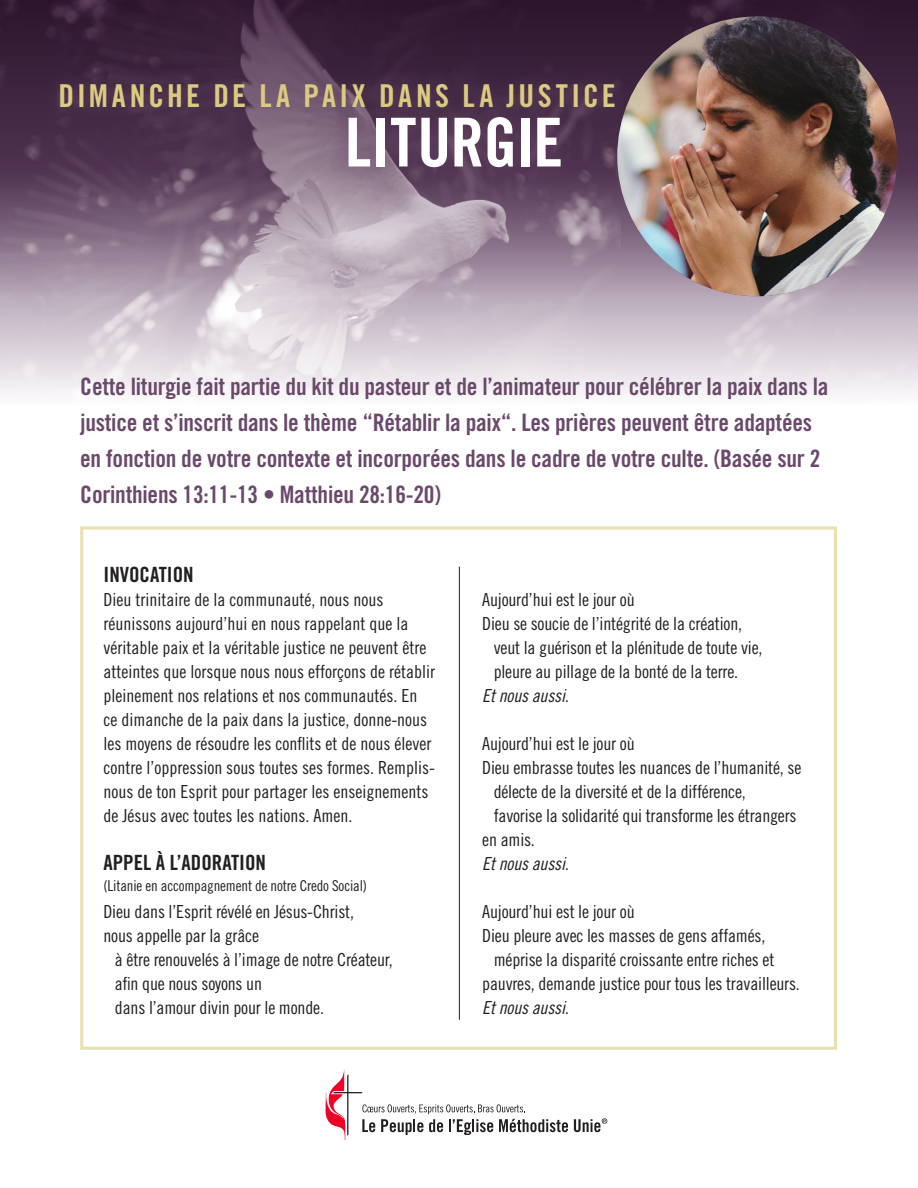
<style>
.page{position:relative;width:918px;height:1188px;background:#fff}
.page>*{position:absolute;margin:0;border:0;box-sizing:border-box;transform-origin:0 0}
.t1{font:67.5px "Trade Gothic LT Std Bd Cn 20";letter-spacing:-.01em;color:#fff}
.t2{font:31.5px "Trade Gothic LT Std Bd Cn 20";letter-spacing:.11em;color:#dbcb81}
._2020_KIT_Intro{font:24px/36px "Trade Gothic LT Std Bd Cn 20";letter-spacing:-.01em;color:#6a496b}
._2020_KIT_Body_Text{font:21px "Trade Gothic LT Std Bd Cn 20";color:#231f20}
._2020_KIT_Body_Text-2{font:18px/24px "Trade Gothic LT Std Cn 18";letter-spacing:-.01em;color:#231f20}
._2020_KIT_Body_Text-3{font:18px "Trade Gothic LT Std Cn 18 Obl";letter-spacing:-.01em;color:#231f20}
._2020_KIT_Body_Text-4{font:15px "Trade Gothic LT Std Cn 18";letter-spacing:-.01em;color:#231f20}
</style>
<div class="page">
<img style="left:0;top:0;width:918px;height:394px">
<div style="left:80px;top:526px;width:757px;height:524px;border:3px solid #e9dfaf"></div>
<img style="left:617px;top:16px;width:280px;height:280px">
<div style="left:42px;top:66px;width:590px;height:59px;background:#6a496b;opacity:.75"></div>
<div style="left:330px;top:100px;width:249px;height:85px;background:#6a496b;opacity:.75"></div>
<hr style="left:459px;top:567px;width:1px;height:453px;background:#231f20">
<svg style="left:574px;top:1118px;width:33px;height:14px"></svg>
<svg style="left:326px;top:1070px;width:242px;height:70px"></svg>
<p class="t2" style="left:58px;top:77px;width:559px">DIMANCHE DE LA PAIX DANS LA JUSTICE</p>
<p class="t1" style="left:345px;top:101px;width:220px">LITURGIE</p>
<p class="_2020_KIT_Intro" style="left:80px;top:369px;width:750px">Cette liturgie fait partie du kit du pasteur et de l’animateur pour célébrer la paix dans la justice et s’inscrit dans le thème “Rétablir la paix“. Les prières peuvent être adaptées en fonction de votre contexte et incorporées dans le cadre de votre culte. (Basée sur 2<br>Corinthiens 13:11-13 • Matthieu 28:16-20)</p>
<p class="_2020_KIT_Body_Text" style="left:104px;top:562px;width:92px">INVOCATION</p>
<p class="_2020_KIT_Body_Text-2" style="left:104px;top:587px;width:333px">Dieu trinitaire de la communauté, nous nous réunissons aujourd’hui en nous rappelant que la véritable paix et la véritable justice ne peuvent être atteintes que lorsque nous nous efforçons de rétablir pleinement nos relations et nos communautés. En ce dimanche de la paix dans la justice, donne-nous les moyens de résoudre les conflits et de nous élever contre l’oppression sous toutes ses formes. Remplis&shy;nous de ton Esprit pour partager les enseignements de Jésus avec toutes les nations. Amen.</p>
<p class="_2020_KIT_Body_Text" style="left:104px;top:850px;width:164px">APPEL À L’ADORATION</p>
<p class="_2020_KIT_Body_Text-4" style="left:104px;top:877px;width:265px">(Litanie en accompagnement de notre Credo Social)</p>
<p class="_2020_KIT_Body_Text-2" style="left:104px;top:899px;width:252px">Dieu dans l’Esprit révélé en Jésus-Christ,</p>
<p class="_2020_KIT_Body_Text-2" style="left:104px;top:923px;width:157px">nous appelle par la grâce</p>
<p class="_2020_KIT_Body_Text-2" style="left:115px;top:947px;width:279px">à être renouvelés à l’image de notre Créateur,</p>
<p class="_2020_KIT_Body_Text-2" style="left:115px;top:971px;width:149px">afin que nous soyons un</p>
<p class="_2020_KIT_Body_Text-2" style="left:115px;top:995px;width:211px">dans l’amour divin pour le monde.</p>
<p class="_2020_KIT_Body_Text-2" style="left:482px;top:587px;width:154px">Aujourd’hui est le jour où</p>
<p class="_2020_KIT_Body_Text-2" style="left:482px;top:611px;width:261px">Dieu se soucie de l’intégrité de la création,</p>
<p class="_2020_KIT_Body_Text-2" style="left:494px;top:635px;width:270px">veut la guérison et la plénitude de toute vie,</p>
<p class="_2020_KIT_Body_Text-2" style="left:494px;top:659px;width:246px">pleure au pillage de la bonté de la terre.</p>
<p class="_2020_KIT_Body_Text-3" style="left:482px;top:685px;width:88px">Et nous aussi.</p>
<p class="_2020_KIT_Body_Text-2" style="left:482px;top:731px;width:154px">Aujourd’hui est le jour où</p>
<p class="_2020_KIT_Body_Text-2" style="left:482px;top:755px;width:321px">Dieu embrasse toutes les nuances de l’humanité, se</p>
<p class="_2020_KIT_Body_Text-2" style="left:494px;top:779px;width:254px">délecte de la diversité et de la différence,</p>
<p class="_2020_KIT_Body_Text-2" style="left:482px;top:803px;width:316px;text-indent:11px">favorise la solidarité qui transforme les étrangers en amis.</p>
<p class="_2020_KIT_Body_Text-3" style="left:482px;top:853px;width:88px">Et nous aussi.</p>
<p class="_2020_KIT_Body_Text-2" style="left:482px;top:899px;width:154px">Aujourd’hui est le jour où</p>
<p class="_2020_KIT_Body_Text-2" style="left:482px;top:923px;width:285px">Dieu pleure avec les masses de gens affamés,</p>
<p class="_2020_KIT_Body_Text-2" style="left:482px;top:947px;width:319px;text-indent:11px">méprise la disparité croissante entre riches et pauvres, demande justice pour tous les travailleurs.</p>
<p class="_2020_KIT_Body_Text-3" style="left:482px;top:997px;width:88px">Et nous aussi.</p>
</div>
